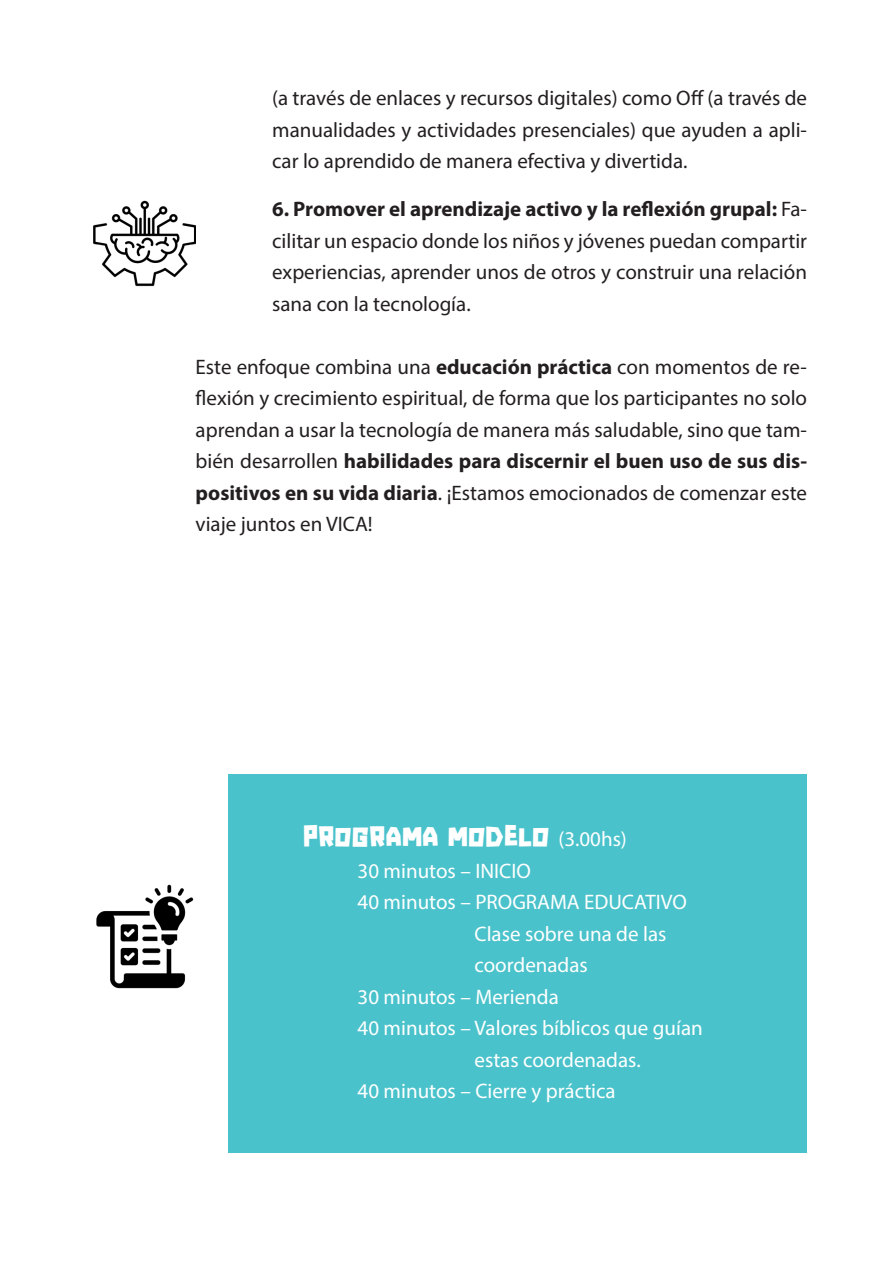
<style>
.page{position:relative;width:893px;height:1263px;background:#fff}
.page>*{position:absolute;margin:0;border:0;box-sizing:border-box;transform-origin:0 0}
.t1{font:27px "HOTGRILL";letter-spacing:.02em;color:#fff}
.t2{font:21px/31.5px "Myriad Pro";color:#231f20;text-align:justify}
.t3{font:21px "Myriad Pro";color:#fff}
.s1{font-weight:700}
.s2{font-family:"Myriad Pro";font-size:21px}
</style>
<div class="page">
<div style="left:229px;top:774px;width:578px;height:378px;background:#4ac2cb"></div>
<img style="left:93px;top:200px;width:103px;height:87px">
<img style="left:96px;top:884px;width:98px;height:105px">
<p class="t2" style="left:272px;top:82px;width:536px">(a través de enlaces y recursos digitales) como Off (a través de manualidades y actividades presenciales) que ayuden a apli&shy;car lo aprendido de manera efectiva y divertida.</p>
<p class="t2" style="left:272px;top:193px;width:536px"><span class="s1">6. Promover el aprendizaje activo y la reflexión grupal:</span> Fa&shy;cilitar un espacio donde los niños y jóvenes puedan compartir experiencias, aprender unos de otros y construir una relación sana con la tecnología.</p>
<p class="t2" style="left:196px;top:350px;width:613px">Este enfoque combina una <span class="s1">educación práctica</span> con momentos de re&shy;flexión y crecimiento espiritual, de forma que los participantes no solo aprendan a usar la tecnología de manera más saludable, sino que tam&shy;bién desarrollen <span class="s1">habilidades para discernir el buen uso de sus dis&shy;positivos en su vida diaria</span>. ¡Estamos emocionados de comenzar este viaje juntos en VICA!</p>
<p class="t1" style="left:304px;top:819px;width:325px">Programa modelo <span class="s2">(3.00hs)</span></p>
<p class="t3" style="left:358px;top:858px;width:175px">30 minutos – INICIO</p>
<p class="t3" style="left:358px;top:889px;width:331px">40 minutos – PROGRAMA EDUCATIVO</p>
<p class="t3" style="left:474px;top:921px;width:193px">Clase sobre una de las</p>
<p class="t3" style="left:474px;top:952px;width:115px">coordenadas</p>
<p class="t3" style="left:358px;top:984px;width:203px">30 minutos – Merienda</p>
<p class="t3" style="left:358px;top:1015px;width:347px">40 minutos – Valores bíblicos que guían</p>
<p class="t3" style="left:474px;top:1047px;width:168px">estas coordenadas.</p>
<p class="t3" style="left:358px;top:1078px;width:260px">40 minutos – Cierre y práctica</p>
</div>
